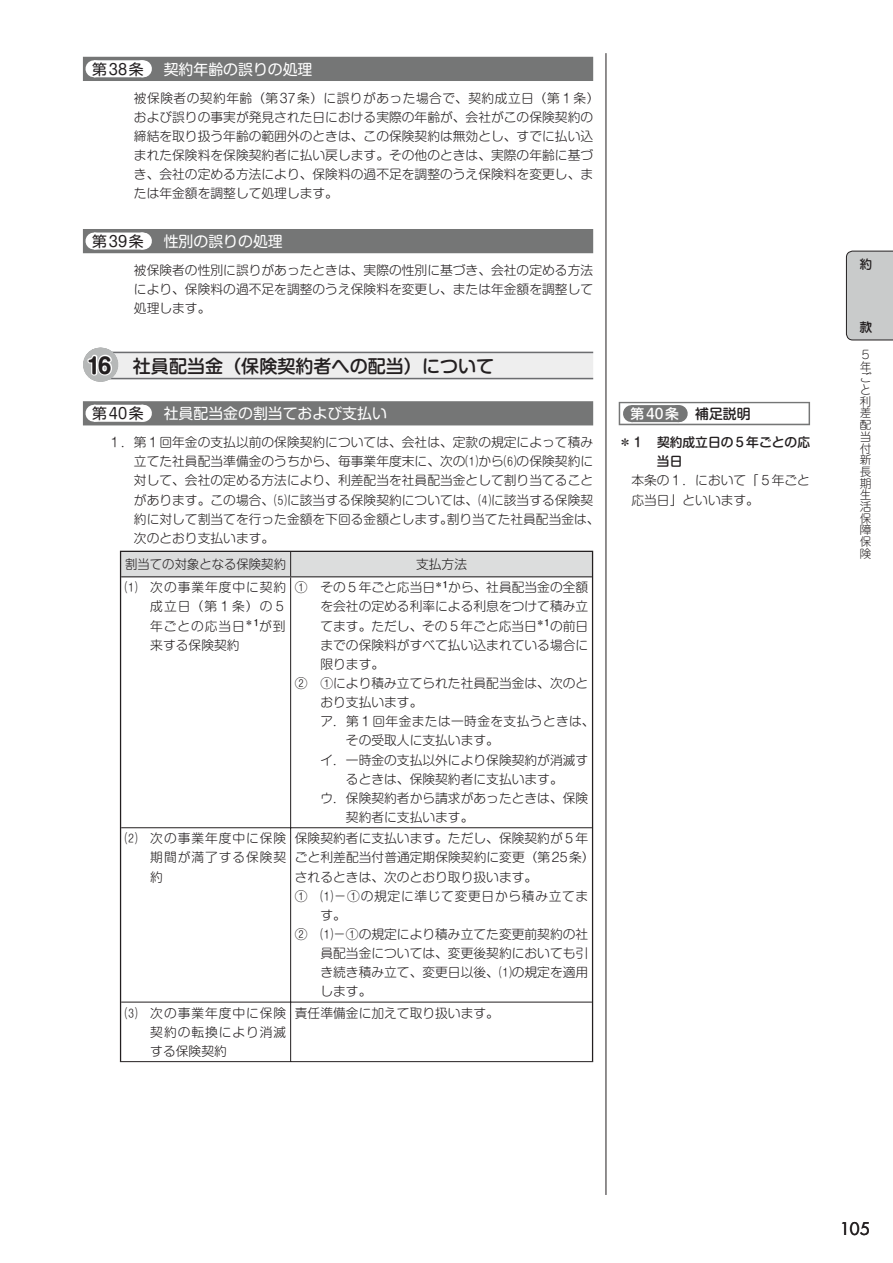
<style>
.page{position:relative;width:893px;height:1263px;background:#fff}
.page>*{position:absolute;margin:0;border:0;box-sizing:border-box;transform-origin:0 0}
.t1{font:18px "Shin M Go Pro Medium 90 pv RKSJ H";color:#231f20}
.t2{font:16.95px "Futura";color:#231f20}
.t3{font:14.85px "Shin M Go Pro Regular 90 pv RKSJ H";color:#fff}
.t4{font:14.85px "Shin M Go Pro Regular 90 pv RKSJ H";letter-spacing:.125em;color:#231f20}
.t5{font:13.8px "Shin M Go Pro Medium 90 pv RKSJ H";color:#fff}
.t6{font:12.75px/19.2px "Shin M Go Pro Light 90 pv RKSJ H";color:#231f20;text-align:justify}
.t7{font:12.75px "Shin M Go Pro Light 90 pv RKSJ H";letter-spacing:.03em;color:#231f20}
.t8{font:12.75px "Shin M Go Pro Light 90 pv RKSJ H";letter-spacing:.055em;color:#231f20}
.t9{font:12.75px/19.2px "Shin M Go Pro Medium 90 pv RKSJ H";color:#231f20}
.t10{font:12.75px "Jun 34 Pro Medium 90 pv RKSJ V";color:#231f20}
.t11{font:11.7px/11.7px "Jun 101 Pro Light 90 pv RKSJ V";color:#231f20}
.s1{font-family:"Shin M Go Pro Bold 90 pv RKSJ H";font-size:21.3px}
.s2{color:#231f20}
</style>
<div class="page">
<hr style="left:606px;top:53px;width:1px;height:1142px;background:#231f20">
<div style="left:619px;top:402px;width:191px;height:23px;background:#757676"></div>
<div style="left:620px;top:403px;width:189px;height:21px;background:#fff"></div>
<div style="left:631px;top:405px;width:47px;height:17px;background:#757676"></div>
<svg style="left:655px;top:405px;width:24px;height:17px"></svg>
<div style="left:83px;top:57px;width:510px;height:24px;background:#757676"></div>
<div style="left:94px;top:60px;width:48px;height:17px;background:#fff"></div>
<svg style="left:118px;top:60px;width:25px;height:17px"></svg>
<div style="left:83px;top:229px;width:510px;height:24px;background:#757676"></div>
<div style="left:94px;top:232px;width:48px;height:18px;background:#fff"></div>
<svg style="left:118px;top:232px;width:25px;height:18px"></svg>
<div style="left:104px;top:352px;width:489px;height:27px;background:#eee"></div>
<hr style="left:104px;top:352px;width:489px;height:1px;background:#6c6d70">
<hr style="left:104px;top:378px;width:489px;height:1px;background:#6c6d70">
<div style="left:83px;top:401px;width:510px;height:24px;background:#757676"></div>
<div style="left:94px;top:405px;width:48px;height:17px;background:#fff"></div>
<svg style="left:118px;top:405px;width:25px;height:17px"></svg>
<svg style="left:86px;top:348px;width:27px;height:34px"></svg>
<hr style="left:120px;top:577px;width:1px;height:251px;background:#231f20">
<hr style="left:592px;top:577px;width:1px;height:251px;background:#231f20">
<hr style="left:120px;top:828px;width:1px;height:174px;background:#231f20">
<hr style="left:592px;top:828px;width:1px;height:174px;background:#231f20">
<hr style="left:120px;top:1002px;width:1px;height:59px;background:#231f20">
<hr style="left:592px;top:1002px;width:1px;height:59px;background:#231f20">
<div style="left:120px;top:551px;width:473px;height:26px;background:#dcdddd"></div>
<hr style="left:290px;top:577px;width:1px;height:250px;background:#231f20">
<hr style="left:121px;top:827px;width:170px;height:1px;background:#231f20">
<hr style="left:291px;top:827px;width:301px;height:1px;background:#231f20">
<hr style="left:290px;top:828px;width:1px;height:174px;background:#231f20">
<hr style="left:121px;top:1002px;width:170px;height:1px;background:#231f20">
<hr style="left:291px;top:1002px;width:301px;height:1px;background:#231f20">
<hr style="left:290px;top:1002px;width:1px;height:59px;background:#231f20">
<hr style="left:120px;top:1061px;width:171px;height:1px;background:#231f20">
<hr style="left:291px;top:1061px;width:302px;height:1px;background:#231f20">
<hr style="left:121px;top:576px;width:170px;height:1px;background:#231f20">
<hr style="left:291px;top:576px;width:301px;height:1px;background:#231f20">
<div style="left:846px;top:251px;width:47px;height:89px;background:#c9cbcb"></div>
<p class="t4" style="left:92px;top:64px;width:53px">第38条</p>
<p class="t3" style="left:164px;top:64px;width:150px">契約年齢の誤りの処理</p>
<p class="t6" style="left:134px;top:90px;width:467px;text-align:left">被保険者の契約年齢（第37条）に誤りがあった場合で、契約成立日（第１条）および誤りの事実が発見された日における実際の年齢が、会社がこの保険契約の締結を取り扱う年齢の範囲外のときは、この保険契約は無効とし、すでに払い込まれた保険料を保険契約者に払い戻します。その他のときは、実際の年齢に基づき、会社の定める方法により、保険料の過不足を調整のうえ保険料を変更し、または年金額を調整して処理します。</p>
<p class="t4" style="left:92px;top:236px;width:53px">第39条</p>
<p class="t3" style="left:164px;top:236px;width:121px">性別の誤りの処理</p>
<p class="t6" style="left:134px;top:262px;width:461px">被保険者の性別に誤りがあったときは、実際の性別に基づき、会社の定める方法により、保険料の過不足を調整のうえ保険料を変更し、または年金額を調整して処理します。</p>
<h1 class="t1" style="left:87px;top:359px;width:409px"><span class="s1">16</span> 社員配当金（保険契約者への配当）について</h1>
<p class="t4" style="left:92px;top:408px;width:53px">第40条</p>
<p class="t3" style="left:164px;top:408px;width:225px">社員配当金の割当ておよび支払い</p>
<p class="t6" style="left:134px;top:434px;width:467px;text-align:left;text-indent:-26px">１．第１回年金の支払以前の保険契約については、会社は、定款の規定によって積み立てた社員配当準備金のうちから、毎事業年度末に、次の⑴から⑹の保険契約に対して、会社の定める方法により、利差配当を社員配当金として割り当てることがあります。この場合、⑸に該当する保険契約については、⑷に該当する保険契約に対して割当てを行った金額を下回る金額とします。割り当てた社員配当金は、次のとおり支払います。</p>
<p class="t6" style="left:125px;top:556px;width:162px">割当ての対象となる保険契約</p>
<p class="t6" style="left:416px;top:556px;width:53px">支払方法</p>
<p class="t6" style="left:150px;top:580px;width:138px;text-indent:-26px">⑴ 次の事業年度中に契約成立日（第１条）の５年ごとの応当日<sup>＊１</sup>が到来する保険契約</p>
<p class="t6" style="left:295px;top:580px;width:295px">① その５年ごと応当日<sup>＊１</sup>から、社員配当金の全額</p>
<p class="t6" style="left:320px;top:599px;width:269px">を会社の定める利率による利息をつけて積み立</p>
<p class="t6" style="left:320px;top:618px;width:269px">てます。ただし、その５年ごと応当日<sup>＊１</sup>の前日</p>
<p class="t6" style="left:320px;top:637px;width:269px">までの保険料がすべて払い込まれている場合に</p>
<p class="t6" style="left:320px;top:656px;width:65px">限ります。</p>
<p class="t6" style="left:295px;top:675px;width:295px">② ①により積み立てられた社員配当金は、次のと</p>
<p class="t6" style="left:320px;top:694px;width:104px">おり支払います。</p>
<p class="t7" style="left:320px;top:717px;width:276px">ア．第１回年金または一時金を支払うときは、</p>
<p class="t6" style="left:346px;top:733px;width:155px">その受取人に支払います。</p>
<p class="t6" style="left:320px;top:752px;width:269px">イ．一時金の支払以外により保険契約が消滅す</p>
<p class="t6" style="left:346px;top:771px;width:218px">るときは、保険契約者に支払います。</p>
<p class="t6" style="left:320px;top:790px;width:269px">ウ．保険契約者から請求があったときは、保険</p>
<p class="t6" style="left:346px;top:809px;width:129px">契約者に支払います。</p>
<p class="t6" style="left:150px;top:830px;width:138px;text-indent:-26px">⑵ 次の事業年度中に保険期間が満了する保険契約</p>
<p class="t6" style="left:295px;top:830px;width:295px">保険契約者に支払います｡ただし、保険契約が５年</p>
<p class="t6" style="left:295px;top:850px;width:301px">ごと利差配当付普通定期保険契約に変更（第25条）</p>
<p class="t6" style="left:295px;top:869px;width:244px">されるときは、次のとおり取り扱います。</p>
<p class="t8" style="left:295px;top:891px;width:295px">① ⑴－①の規定に準じて変更日から積み立てま</p>
<p class="t6" style="left:320px;top:907px;width:27px">す。</p>
<p class="t6" style="left:295px;top:926px;width:295px">② ⑴－①の規定により積み立てた変更前契約の社</p>
<p class="t6" style="left:320px;top:945px;width:269px">員配当金については、変更後契約においても引</p>
<p class="t6" style="left:320px;top:964px;width:269px">き続き積み立て、変更日以後、⑴の規定を適用</p>
<p class="t6" style="left:320px;top:984px;width:53px">します。</p>
<p class="t6" style="left:150px;top:1005px;width:138px;text-indent:-26px">⑶ 次の事業年度中に保険契約の転換により消滅する保険契約</p>
<p class="t6" style="left:295px;top:1005px;width:206px">責任準備金に加えて取り扱います。</p>
<p class="t5" style="left:631px;top:408px;width:121px">第40条 <span class="s2">補足説明</span></p>
<p class="t9" style="left:657px;top:434px;width:155px;text-indent:-38px">＊１ 契約成立日の５年ごとの応当日</p>
<p class="t6" style="left:631px;top:473px;width:180px">本条の１．において「５年ごと応当日」といいます。</p>
<p class="t10" style="left:859px;top:259px;width:13px">約</p>
<p class="t10" style="left:859px;top:323px;width:14px">款</p>
<p class="t11" style="left:860px;top:350px;width:13px">５年ごと利差配当付新長期生活保障保険</p>
<h2 class="t2" style="left:840px;top:1221px;width:31px">105</h2>
</div>
